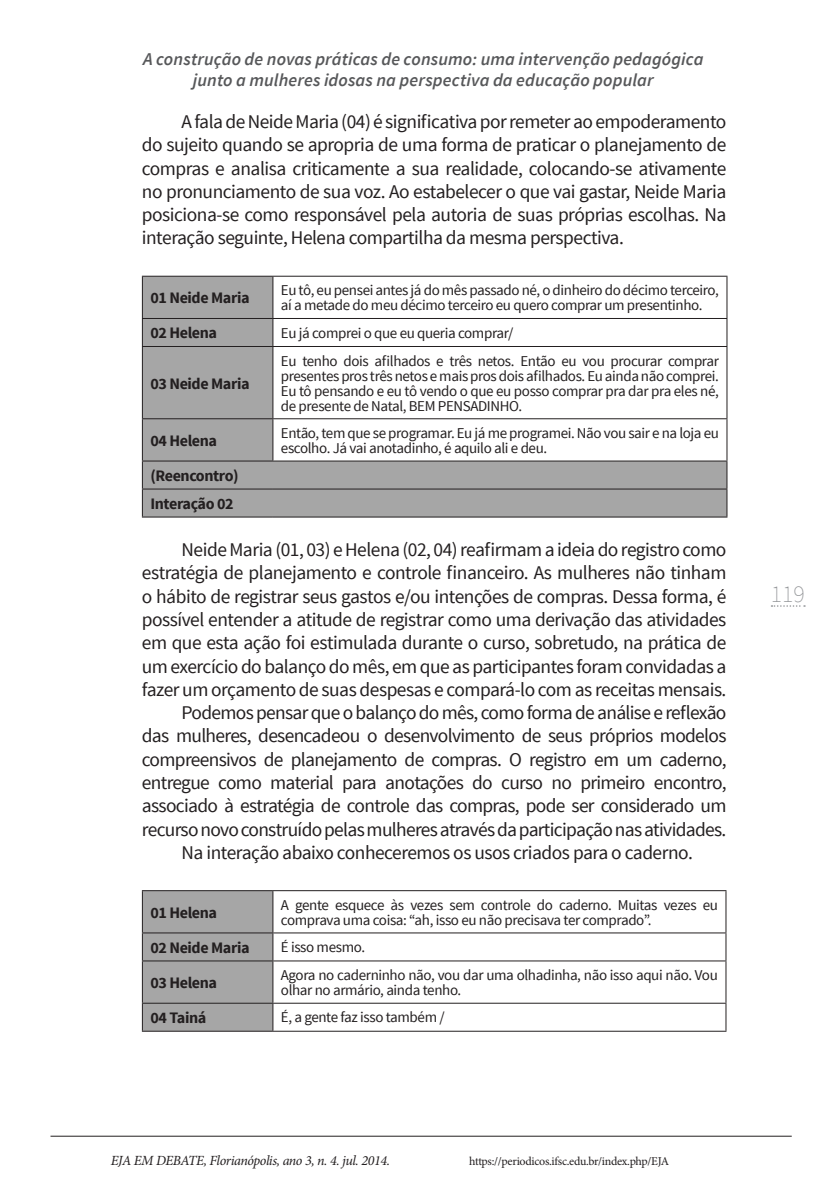
<style>
.page{position:relative;width:840px;height:1191px;background:#fff}
.page>*{position:absolute;margin:0;border:0;box-sizing:border-box;transform-origin:0 0}
.t1{font:200 24px "Source Sans Pro";color:#939598}
.Corpo_de_texto{font:19.4px/23.2px "Source Sans Pro";letter-spacing:-.025em;color:#231f20;text-align:justify}
.t2{font:italic 600 18px/21.6px "Source Sans Pro";letter-spacing:.005em;color:#57585a;text-align:center}
.Corpo_de_texto-2{font:700 16px "Source Sans Pro";letter-spacing:-.025em;color:#231f20}
.corpo_tabela{font:15px/15px "Source Sans Pro";letter-spacing:-.025em;color:#231f20}
.t3{font:italic 14px "Minion Pro";letter-spacing:-.03em;color:#231f20}
.t4{font:12px "Minion Pro";letter-spacing:-.025em;color:#231f20}
</style>
<div class="page">
<svg style="left:771px;top:605px;width:33px;height:2px"></svg>
<hr style="left:50px;top:1135px;width:741px;height:1px;background:#231f20">
<svg style="left:143px;top:277px;width:583px;height:239px"></svg>
<hr style="left:142px;top:276px;width:131px;height:1px;background:#231f20">
<hr style="left:142px;top:277px;width:1px;height:41px;background:#231f20">
<hr style="left:142px;top:318px;width:131px;height:1px;background:#231f20">
<svg style="left:142px;top:319px;width:1px;height:27px"></svg>
<hr style="left:142px;top:346px;width:131px;height:1px;background:#231f20">
<hr style="left:142px;top:347px;width:1px;height:71px;background:#231f20">
<hr style="left:142px;top:418px;width:131px;height:1px;background:#231f20">
<hr style="left:142px;top:419px;width:1px;height:41px;background:#231f20">
<hr style="left:142px;top:460px;width:131px;height:1px;background:#231f20">
<hr style="left:142px;top:488px;width:131px;height:1px;background:#231f20">
<svg style="left:142px;top:461px;width:1px;height:55px"></svg>
<hr style="left:273px;top:488px;width:454px;height:1px;background:#231f20">
<svg style="left:726px;top:461px;width:1px;height:55px"></svg>
<hr style="left:142px;top:516px;width:131px;height:1px;background:#231f20">
<hr style="left:273px;top:516px;width:454px;height:1px;background:#231f20">
<hr style="left:273px;top:276px;width:454px;height:1px;background:#231f20">
<hr style="left:272px;top:277px;width:1px;height:41px;background:#231f20">
<hr style="left:726px;top:277px;width:1px;height:41px;background:#231f20">
<hr style="left:273px;top:318px;width:454px;height:1px;background:#231f20">
<svg style="left:272px;top:319px;width:1px;height:27px"></svg>
<svg style="left:726px;top:319px;width:1px;height:27px"></svg>
<hr style="left:273px;top:346px;width:454px;height:1px;background:#231f20">
<hr style="left:272px;top:347px;width:1px;height:71px;background:#231f20">
<hr style="left:726px;top:347px;width:1px;height:71px;background:#231f20">
<hr style="left:273px;top:418px;width:454px;height:1px;background:#231f20">
<hr style="left:272px;top:419px;width:1px;height:41px;background:#231f20">
<hr style="left:726px;top:419px;width:1px;height:41px;background:#231f20">
<hr style="left:273px;top:460px;width:454px;height:1px;background:#231f20">
<hr style="left:273px;top:890px;width:453px;height:1px;background:#231f20">
<hr style="left:725px;top:891px;width:1px;height:41px;background:#231f20">
<hr style="left:273px;top:932px;width:453px;height:1px;background:#231f20">
<svg style="left:725px;top:933px;width:1px;height:27px"></svg>
<hr style="left:273px;top:960px;width:453px;height:1px;background:#231f20">
<hr style="left:725px;top:961px;width:1px;height:41px;background:#231f20">
<hr style="left:273px;top:1002px;width:453px;height:1px;background:#231f20">
<svg style="left:142px;top:890px;width:131px;height:141px;background:#a0a0a0"></svg>
<svg style="left:725px;top:1003px;width:1px;height:27px"></svg>
<hr style="left:273px;top:1030px;width:453px;height:1px;background:#231f20">
<p class="t2" style="left:143px;top:48px;width:561px">A construção de novas práticas de consumo: uma intervenção pedagógica junto a mulheres idosas na perspectiva da educação popular</p>
<p class="Corpo_de_texto" style="left:142px;top:110px;width:585px;text-indent:40px">A fala de Neide Maria (04) é significativa por remeter ao empoderamento do sujeito quando se apropria de uma forma de praticar o planejamento de compras e analisa criticamente a sua realidade, colocando-se ativamente no pronunciamento de sua voz. Ao estabelecer o que vai gastar, Neide Maria posiciona-se como responsável pela autoria de suas próprias escolhas. Na interação seguinte, Helena compartilha da mesma perspectiva.</p>
<p class="Corpo_de_texto-2" style="left:150px;top:288px;width:101px">01 Neide Maria</p>
<p class="corpo_tabela" style="left:281px;top:283px;width:439px">Eu tô, eu pensei antes já do mês passado né, o dinheiro do décimo terceiro, aí a metade do meu décimo terceiro eu quero comprar um presentinho.</p>
<p class="Corpo_de_texto-2" style="left:150px;top:323px;width:68px">02 Helena</p>
<p class="corpo_tabela" style="left:281px;top:325px;width:234px">Eu já comprei o que eu queria comprar/</p>
<p class="Corpo_de_texto-2" style="left:150px;top:373px;width:101px">03 Neide Maria</p>
<p class="corpo_tabela" style="left:281px;top:353px;width:439px;text-align:justify">Eu tenho dois afilhados e três netos. Então eu vou procurar comprar presentes pros três netos e mais pros dois afilhados. Eu ainda não comprei.<br>Eu tô pensando e eu tô vendo o que eu posso comprar pra dar pra eles né, de presente de Natal, BEM PENSADINHO.</p>
<p class="Corpo_de_texto-2" style="left:150px;top:430px;width:68px">04 Helena</p>
<p class="corpo_tabela" style="left:281px;top:426px;width:439px">Então, tem que se programar. Eu já me programei. Não vou sair e na loja eu escolho. Já vai anotadinho, é aquilo ali e deu.</p>
<p class="Corpo_de_texto-2" style="left:150px;top:465px;width:90px">(Reencontro)</p>
<p class="Corpo_de_texto-2" style="left:150px;top:493px;width:85px">Interação 02</p>
<p class="Corpo_de_texto" style="left:142px;top:538px;width:585px;text-indent:40px">Neide Maria (01, 03) e Helena (02, 04) reafirmam a ideia do registro como estratégia de planejamento e controle financeiro. As mulheres não tinham o hábito de registrar seus gastos e/ou intenções de compras. Dessa forma, é possível entender a atitude de registrar como uma derivação das atividades em que esta ação foi estimulada durante o curso, sobretudo, na prática de um exercício do balanço do mês, em que as participantes foram convidadas a fazer um orçamento de suas despesas e compará-lo com as receitas mensais.</p>
<p class="Corpo_de_texto" style="left:142px;top:701px;width:585px;text-indent:40px">Podemos pensar que o balanço do mês, como forma de análise e reflexão das mulheres, desencadeou o desenvolvimento de seus próprios modelos compreensivos de planejamento de compras. O registro em um caderno, entregue como material para anotações do curso no primeiro encontro, associado à estratégia de controle das compras, pode ser considerado um recurso novo construído pelas mulheres através da participação nas atividades.</p>
<p class="Corpo_de_texto" style="left:181px;top:841px;width:512px">Na interação abaixo conheceremos os usos criados para o caderno.</p>
<p class="Corpo_de_texto-2" style="left:150px;top:902px;width:68px">01 Helena</p>
<p class="corpo_tabela" style="left:281px;top:897px;width:438px">A gente esquece às vezes sem controle do caderno. Muitas vezes eu comprava uma coisa: “ah, isso eu não precisava ter comprado”.</p>
<p class="Corpo_de_texto-2" style="left:150px;top:937px;width:101px">02 Neide Maria</p>
<p class="corpo_tabela" style="left:281px;top:940px;width:86px">É isso mesmo.</p>
<p class="Corpo_de_texto-2" style="left:150px;top:972px;width:68px">03 Helena</p>
<p class="corpo_tabela" style="left:281px;top:968px;width:438px">Agora no caderninho não, vou dar uma olhadinha, não isso aqui não. Vou olhar no armário, ainda tenho.</p>
<p class="Corpo_de_texto-2" style="left:150px;top:1007px;width:57px">04 Tainá</p>
<p class="corpo_tabela" style="left:281px;top:1010px;width:165px">É, a gente faz isso também /</p>
<p class="t1" style="left:770px;top:579px;width:35px">119</p>
<p class="t3" style="left:111px;top:1151px;width:281px">EJA EM DEBATE, Florianópolis, ano 3, n. 4. jul. 2014.</p>
<p class="t4" style="left:469px;top:1153px;width:201px">https://periodicos.ifsc.edu.br/index.php/EJA</p>
</div>
